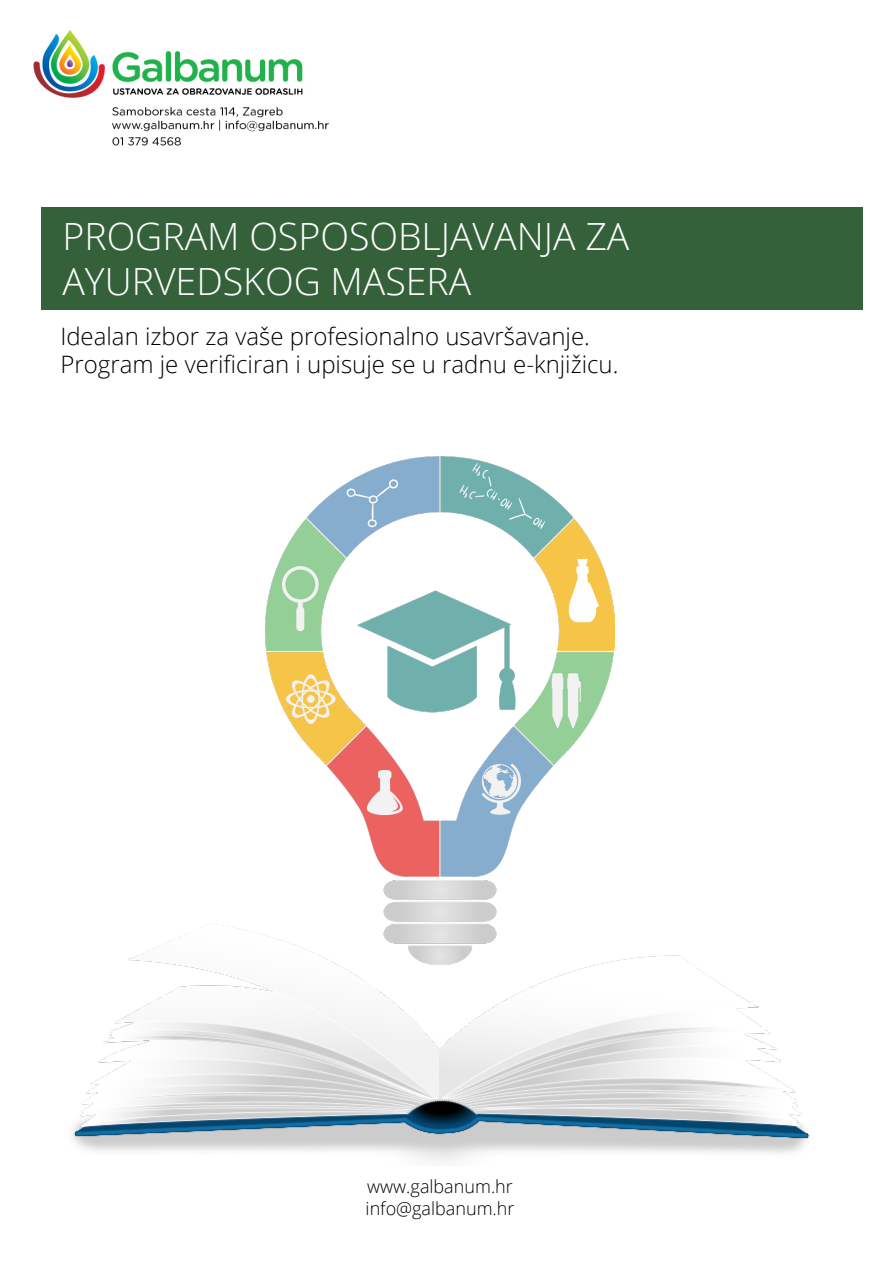
<style>
.page{position:relative;width:893px;height:1263px;background:#fff}
.page>*{position:absolute;margin:0;border:0;box-sizing:border-box;transform-origin:0 0}
.t1{font:300 37.5px/45px "Open Sans";color:#fff}
.t2{font:300 24px "Open Sans";color:#000}
.t3{font:300 18px "Open Sans";color:#000}
</style>
<div class="page">
<div style="left:41px;top:207px;width:821px;height:102px;background:#346139"></div>
<img style="left:265px;top:456px;width:350px;height:454px">
<img style="left:72px;top:910px;width:738px;height:252px">
<img style="left:33px;top:29px;width:296px;height:117px">
<p class="t1" style="left:62px;top:213px;width:568px">PROGRAM OSPOSOBLJAVANJA ZA<br>AYURVEDSKOG MASERA</p>
<p class="t2" style="left:60px;top:319px;width:531px">Idealan izbor za vaše profesionalno usavršavanje.</p>
<p class="t2" style="left:60px;top:348px;width:560px">Program je verificiran i upisuje se u radnu e-knjižicu.</p>
<p class="t3" style="left:367px;top:1174px;width:147px">www.galbanum.hr</p>
<p class="t3" style="left:366px;top:1196px;width:150px">info@galbanum.hr</p>
</div>
